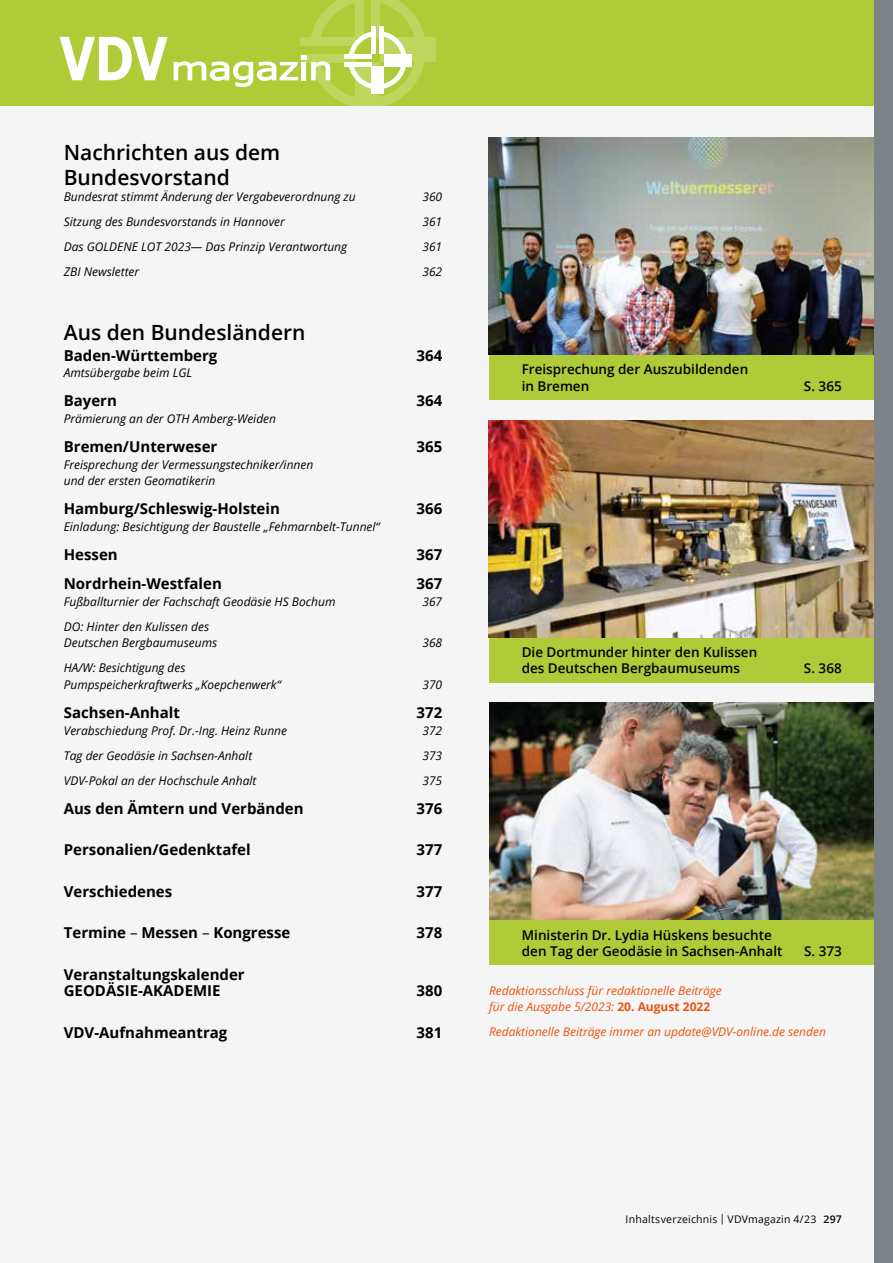
<style>
.page{position:relative;width:893px;height:1263px;background:#fff}
.page>*{position:absolute;margin:0;border:0;box-sizing:border-box;transform-origin:0 0}
.t1{font:600 21px/25.2px "Open Sans";color:#000}
.t2{font:700 15px/16.5px "Open Sans";color:#000}
.t3{font:600 13.5px/16.2px "Open Sans";color:#000}
.t4{font:italic 12px/16.5px "Open Sans";color:#000}
.t5{font:italic 12px/16.5px "Open Sans";color:#e9530e}
.t6{font:10.5px "Open Sans";letter-spacing:.02em;color:#000}
.s1{font-weight:400}
.s2{font-weight:700;font-style:normal}
.s3{font-weight:600}
</style>
<div class="page">
<div style="left:0;top:0;width:893px;height:106px;background:#afcb37"></div>
<div style="left:380px;top:38px;width:55px;height:24px;background:#bed55e"></div>
<svg style="left:60px;top:37px;width:108px;height:43px"></svg>
<svg style="left:174px;top:0;width:257px;height:106px"></svg>
<div style="left:0;top:106px;width:893px;height:1157px;background:#f6f5f5"></div>
<img style="left:489px;top:137px;width:385px;height:218px">
<div style="left:489px;top:355px;width:385px;height:44px;background:#afcb37"></div>
<img style="left:489px;top:420px;width:385px;height:218px">
<div style="left:489px;top:638px;width:385px;height:44px;background:#afcb37"></div>
<img style="left:489px;top:703px;width:385px;height:217px">
<div style="left:489px;top:920px;width:386px;height:45px;background:#afcb37"></div>
<div style="left:874px;top:0;width:19px;height:1263px;background:#7d8386"></div>
<h1 class="t1" style="left:64px;top:139px;width:218px">Nachrichten aus dem<br>Bundesvorstand</h1>
<p class="t4" style="left:64px;top:188px;width:294px">Bundesrat stimmt Änderung der Vergabeverordnung zu</p>
<p class="t4" style="left:422px;top:188px;width:21px">360</p>
<p class="t4" style="left:64px;top:213px;width:223px">Sitzung des Bundesvorstands in Hannover</p>
<p class="t4" style="left:422px;top:213px;width:21px">361</p>
<p class="t4" style="left:64px;top:238px;width:285px">Das GOLDENE LOT 2023— Das Prinzip Verantwortung</p>
<p class="t4" style="left:422px;top:238px;width:21px">361</p>
<p class="t4" style="left:64px;top:263px;width:77px">ZBI Newsletter</p>
<p class="t4" style="left:422px;top:263px;width:21px">362</p>
<h1 class="t1" style="left:64px;top:319px;width:243px">Aus den Bundesländern</h1>
<p class="t2" style="left:64px;top:346px;width:155px">Baden-Württemberg</p>
<p class="t2" style="left:417px;top:346px;width:27px">364</p>
<p class="t4" style="left:64px;top:364px;width:130px">Amtsübergabe beim LGL</p>
<p class="t2" style="left:64px;top:392px;width:55px">Bayern</p>
<p class="t2" style="left:417px;top:392px;width:27px">364</p>
<p class="t4" style="left:64px;top:410px;width:214px">Prämierung an der OTH Amberg-Weiden</p>
<p class="t2" style="left:64px;top:438px;width:155px">Bremen/Unterweser</p>
<p class="t2" style="left:417px;top:438px;width:27px">365</p>
<p class="t4" style="left:64px;top:456px;width:251px">Freisprechung der Vermessungstechniker/innen und der ersten Geomatikerin</p>
<p class="t2" style="left:64px;top:500px;width:218px">Hamburg/Schleswig-Holstein</p>
<p class="t2" style="left:417px;top:500px;width:27px">366</p>
<p class="t4" style="left:64px;top:518px;width:317px">Einladung: Besichtigung der Baustelle „Fehmarnbelt-Tunnel“</p>
<p class="t2" style="left:64px;top:546px;width:55px">Hessen</p>
<p class="t2" style="left:417px;top:546px;width:27px">367</p>
<p class="t2" style="left:64px;top:575px;width:160px">Nordrhein-Westfalen</p>
<p class="t2" style="left:417px;top:575px;width:27px">367</p>
<p class="t4" style="left:64px;top:593px;width:273px">Fußballturnier der Fachschaft Geodäsie HS Bochum</p>
<p class="t4" style="left:422px;top:593px;width:21px">367</p>
<p class="t4" style="left:64px;top:618px;width:155px">DO: Hinter den Kulissen des<br>Deutschen Bergbaumuseums</p>
<p class="t4" style="left:422px;top:634px;width:21px">368</p>
<p class="t4" style="left:64px;top:659px;width:219px">HA/W: Besichtigung des<br>Pumpspeicherkraftwerks „Koepchenwerk“</p>
<p class="t4" style="left:422px;top:676px;width:21px">370</p>
<p class="t2" style="left:64px;top:704px;width:118px">Sachsen-Anhalt</p>
<p class="t2" style="left:417px;top:704px;width:27px">372</p>
<p class="t4" style="left:64px;top:722px;width:225px">Verabschiedung Prof. Dr.-Ing. Heinz Runne</p>
<p class="t4" style="left:422px;top:722px;width:21px">372</p>
<p class="t4" style="left:64px;top:747px;width:190px">Tag der Geodäsie in Sachsen-Anhalt</p>
<p class="t4" style="left:422px;top:747px;width:21px">373</p>
<p class="t4" style="left:64px;top:772px;width:194px">VDV-Pokal an der Hochschule Anhalt</p>
<p class="t4" style="left:422px;top:772px;width:21px">375</p>
<p class="t2" style="left:64px;top:800px;width:241px">Aus den Ämtern und Verbänden</p>
<p class="t2" style="left:417px;top:800px;width:27px">376</p>
<p class="t2" style="left:64px;top:841px;width:188px">Personalien/Gedenktafel</p>
<p class="t2" style="left:417px;top:841px;width:27px">377</p>
<p class="t2" style="left:64px;top:883px;width:110px">Verschiedenes</p>
<p class="t2" style="left:417px;top:883px;width:27px">377</p>
<p class="t2" style="left:64px;top:924px;width:228px">Termine <span class="s1">–</span> Messen <span class="s1">–</span> Kongresse</p>
<p class="t2" style="left:417px;top:924px;width:27px">378</p>
<p class="t2" style="left:64px;top:966px;width:182px">Veranstaltungskalender<br>GEODÄSIE-AKADEMIE</p>
<p class="t2" style="left:417px;top:982px;width:27px">380</p>
<p class="t2" style="left:64px;top:1024px;width:165px">VDV-Aufnahmeantrag</p>
<p class="t2" style="left:417px;top:1024px;width:27px">381</p>
<p class="t3" style="left:522px;top:361px;width:228px">Freisprechung der Auszubildenden in Bremen</p>
<p class="t3" style="left:804px;top:377px;width:39px">S. 365</p>
<p class="t3" style="left:522px;top:644px;width:237px">Die Dortmunder hinter den Kulissen des Deutschen Bergbaumuseums</p>
<p class="t3" style="left:804px;top:660px;width:39px">S. 368</p>
<p class="t3" style="left:522px;top:926px;width:262px">Ministerin Dr. Lydia Hüskens besuchte den Tag der Geodäsie in Sachsen-Anhalt</p>
<p class="t3" style="left:804px;top:943px;width:39px">S. 373</p>
<p class="t5" style="left:489px;top:982px;width:234px">Redaktionsschluss für redaktionelle Beiträge für die Ausgabe 5/2023: <span class="s2">20. August 2022</span></p>
<p class="t5" style="left:489px;top:1023px;width:338px">Redaktionelle Beiträge immer an update@VDV-online.de senden</p>
<p class="t6" style="left:626px;top:1212px;width:218px">Inhaltsverzeichnis | VDVmagazin 4/23 <span class="s3">297</span></p>
</div>
